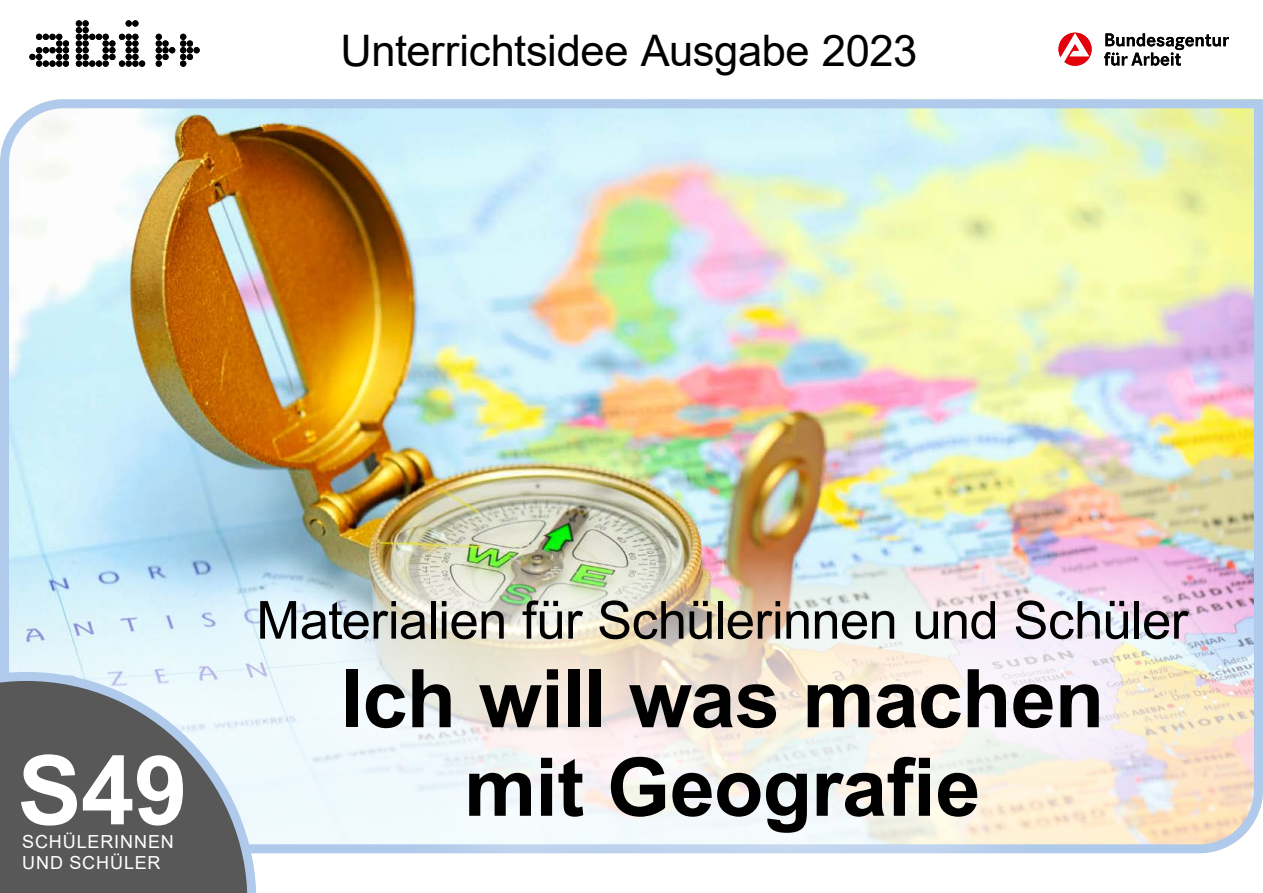
<style>
.page{position:relative;width:1263px;height:893px;background:#fff}
.page>*{position:absolute;margin:0;border:0;box-sizing:border-box;transform-origin:0 0}
.Eckmarke{font:700 96.15px "Arial";color:#fff}
.H1_Titel{font:700 81px/88.5px "Arial";letter-spacing:-.01em;color:#000;text-align:center}
.H1_Titel_Dach{font:52.5px "Arial";letter-spacing:-.01em;color:#000}
.H1_Ausgabe_Seite1{font:43.5px "Arial";letter-spacing:-.01em;color:#000}
.Eckmarke_Unterzeile{font:18px/21px "Arial";letter-spacing:.05em;color:#fff}
</style>
<div class="page">
<img style="left:0;top:98px;width:1263px;height:702px">
<svg style="left:0;top:672px;width:182px;height:221px;background:#66686a"></svg>
<img style="left:182px;top:524px;width:1080px;height:369px">
<svg style="left:1104px;top:33px;width:125px;height:33px"></svg>
<svg style="left:1058px;top:33px;width:33px;height:33px"></svg>
<svg style="left:29px;top:34px;width:40px;height:33px"></svg>
<svg style="left:76px;top:20px;width:69px;height:47px"></svg>
<svg style="left:156px;top:34px;width:44px;height:33px"></svg>
<p class="H1_Ausgabe_Seite1" style="left:341px;top:20px;width:578px">Unterrichtsidee Ausgabe 2023</p>
<p class="Eckmarke" style="left:18px;top:723px;width:171px">S49</p>
<p class="Eckmarke_Unterzeile" style="left:22px;top:831px;width:153px">SCHÜLERINNEN<br>UND SCHÜLER</p>
<p class="H1_Titel_Dach" style="left:256px;top:584px;width:933px">Materialien für Schülerinnen und Schüler</p>
<h1 class="H1_Titel" style="left:340px;top:655px;width:765px">Ich will was machen mit Geografie</h1>
</div>
